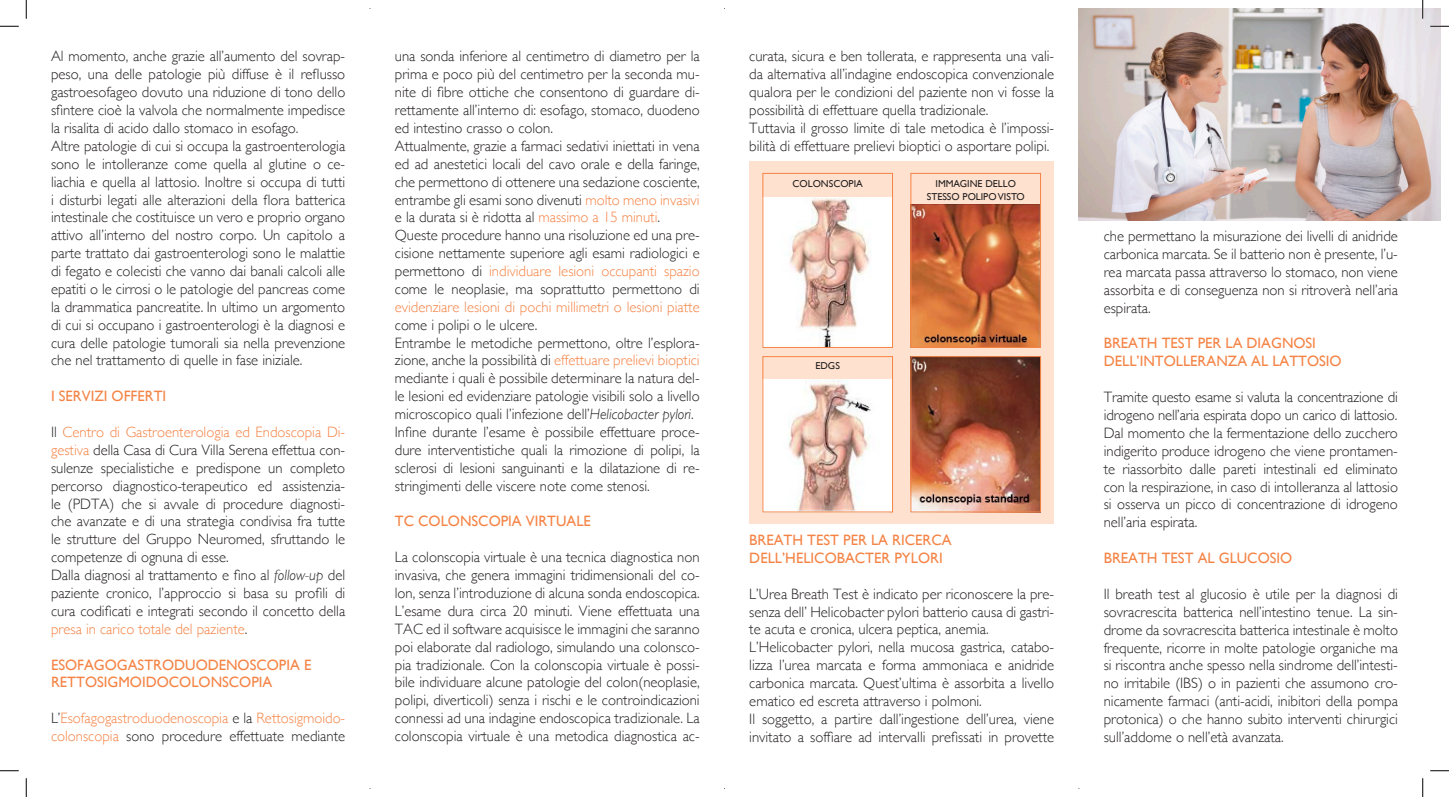
<style>
.page{position:relative;width:1449px;height:797px;background:#fff}
.page>*{position:absolute;margin:0;border:0;box-sizing:border-box;transform-origin:0 0}
.t1{font:300 15px/17.9px "Gill Sans";color:#231f20;text-align:justify}
.t2{font:15px "Gill Sans";color:#f58345}
.t3{font:300 15px/17.9px "Gill Sans";color:#f58345}
.t4{font:10px "Gill Sans";color:#231f20}
.s1{color:#f58345}
.s2{font-style:italic}
.s3{color:#231f20}
</style>
<div class="page">
<div style="left:749px;top:161px;width:305px;height:362px;background:#fee2cf"></div>
<img style="left:1079px;top:9px;width:361px;height:211px">
<div style="left:762px;top:198px;width:131px;height:150px;background:#fff"></div>
<img style="left:789px;top:198px;width:82px;height:148px">
<div style="left:762px;top:379px;width:131px;height:133px;background:#fff"></div>
<img style="left:788px;top:379px;width:83px;height:131px">
<img style="left:912px;top:205px;width:127px;height:141px">
<img style="left:912px;top:358px;width:127px;height:152px">
<div style="left:762px;top:173px;width:131px;height:175px;border:1px solid #f58345"></div>
<div style="left:910px;top:173px;width:131px;height:175px;border:1px solid #f58345"></div>
<div style="left:762px;top:356px;width:131px;height:156px;border:1px solid #f58345"></div>
<div style="left:910px;top:356px;width:131px;height:156px;border:1px solid #f58345"></div>
<svg style="left:0;top:25px;width:19px;height:2px"></svg>
<svg style="left:1430px;top:25px;width:19px;height:2px"></svg>
<svg style="left:0;top:770px;width:19px;height:1px"></svg>
<svg style="left:1430px;top:770px;width:19px;height:1px"></svg>
<svg style="left:25px;top:0;width:2px;height:19px"></svg>
<svg style="left:25px;top:778px;width:2px;height:19px"></svg>
<svg style="left:1422px;top:0;width:1px;height:19px"></svg>
<svg style="left:1422px;top:778px;width:1px;height:19px"></svg>
<p class="t1" style="left:51px;top:47px;width:296px">Al momento, anche grazie all’aumento del sovrap&shy;peso, una delle patologie più diffuse è il reflusso gastroesofageo dovuto una riduzione di tono dello sfintere cioè la valvola che normalmente impedisce la risalita di acido dallo stomaco in esofago.</p>
<p class="t1" style="left:51px;top:136px;width:296px">Altre patologie di cui si occupa la gastroenterologia sono le intolleranze come quella al glutine o ce&shy;liachia e quella al lattosio. Inoltre si occupa di tutti i disturbi legati alle alterazioni della flora batterica intestinale che costituisce un vero e proprio organo attivo all’interno del nostro corpo. Un capitolo a parte trattato dai gastroenterologi sono le malattie di fegato e colecisti che vanno dai banali calcoli alle epatiti o le cirrosi o le patologie del pancreas come la drammatica pancreatite. In ultimo un argomento di cui si occupano i gastroenterologi è la diagnosi e cura delle patologie tumorali sia nella prevenzione che nel trattamento di quelle in fase iniziale.</p>
<p class="t2" style="left:51px;top:387px;width:117px">I SERVIZI OFFERTI</p>
<p class="t1" style="left:51px;top:422px;width:296px">Il <span class="s1">Centro di Gastroenterologia ed Endoscopia Di&shy;gestiva</span> della Casa di Cura Villa Serena effettua con&shy;sulenze specialistiche e predispone un completo percorso diagnostico-terapeutico ed assistenzia&shy;le (PDTA) che si avvale di procedure diagnosti&shy;che avanzate e di una strategia condivisa fra tutte le strutture del Gruppo Neuromed, sfruttando le competenze di ognuna di esse.</p>
<p class="t1" style="left:51px;top:565px;width:296px">Dalla diagnosi al trattamento e fino al <span class="s2">follow-up</span> del paziente cronico, l’approccio si basa su profili di cura codificati e integrati secondo il concetto della <span class="s1">presa in carico totale del paziente</span>.</p>
<p class="t2" style="left:51px;top:655px;width:262px">ESOFAGOGASTRODUODENOSCOPIA E</p>
<p class="t2" style="left:51px;top:673px;width:223px">RETTOSIGMOIDOCOLONSCOPIA</p>
<p class="t3" style="left:51px;top:708px;width:296px"><span class="s3">L’</span>Esofagogastroduodenoscopia <span class="s3">e la</span> Rettosigmoido&shy;colonscopia <span class="s3">sono procedure effettuate mediante</span></p>
<p class="t1" style="left:395px;top:47px;width:306px">una sonda inferiore al centimetro di diametro per la prima e poco più del centimetro per la seconda mu&shy;nite di fibre ottiche che consentono di guardare di&shy;rettamente all’interno di: esofago, stomaco, duodeno ed intestino crasso o colon.</p>
<p class="t1" style="left:395px;top:136px;width:306px">Attualmente, grazie a farmaci sedativi iniettati in vena ed ad anestetici locali del cavo orale e della faringe, che permettono di ottenere una sedazione cosciente, entrambe gli esami sono divenuti <span class="s1">molto meno invasivi </span>e la durata si è ridotta al <span class="s1">massimo a 15 minuti</span>.</p>
<p class="t1" style="left:395px;top:226px;width:306px">Queste procedure hanno una risoluzione ed una pre&shy;cisione nettamente superiore agli esami radiologici e permettono di <span class="s1">individuare lesioni occupanti spazio </span>come le neoplasie, ma soprattutto permettono di <span class="s1">evidenziare lesioni di pochi millimetri o lesioni piatte </span>come i polipi o le ulcere.</p>
<p class="t1" style="left:395px;top:333px;width:306px">Entrambe le metodiche permettono, oltre l’esplora&shy;zione, anche la possibilità di <span class="s1">effettuare prelievi bioptici </span>mediante i quali è possibile determinare la natura del&shy;le lesioni ed evidenziare patologie visibili solo a livello microscopico quali l’infezione dell’<span class="s2">Helicobacter pylori</span>.</p>
<p class="t1" style="left:395px;top:422px;width:306px">Infine durante l’esame è possibile effettuare proce&shy;dure interventistiche quali la rimozione di polipi, la sclerosi di lesioni sanguinanti e la dilatazione di re&shy;stringimenti delle viscere note come stenosi.</p>
<p class="t2" style="left:395px;top:512px;width:198px">TC COLONSCOPIA VIRTUALE</p>
<p class="t1" style="left:395px;top:547px;width:306px">La colonscopia virtuale è una tecnica diagnostica non invasiva, che genera immagini tridimensionali del co&shy;lon, senza l’introduzione di alcuna sonda endoscopica.</p>
<p class="t1" style="left:395px;top:601px;width:306px">L’esame dura circa 20 minuti. Viene effettuata una TAC ed il software acquisisce le immagini che saranno poi elaborate dal radiologo, simulando una colonsco&shy;pia tradizionale. Con la colonscopia virtuale è possi&shy;bile individuare alcune patologie del colon(neoplasie, polipi, diverticoli) senza i rischi e le controindicazioni connessi ad una indagine endoscopica tradizionale. La colonscopia virtuale è una metodica diagnostica ac-</p>
<p class="t1" style="left:749px;top:47px;width:306px">curata, sicura e ben tollerata, e rappresenta una vali&shy;da alternativa all’indagine endoscopica convenzionale qualora per le condizioni del paziente non vi fosse la possibilità di effettuare quella tradizionale.</p>
<p class="t1" style="left:749px;top:118px;width:306px">Tuttavia il grosso limite di tale metodica è l’impossi&shy;bilità di effettuare prelievi bioptici o asportare polipi.</p>
<p class="t4" style="left:792px;top:178px;width:72px">COLONSCOPIA</p>
<p class="t4" style="left:935px;top:178px;width:82px">IMMAGINE DELLO</p>
<p class="t4" style="left:926px;top:190px;width:99px">STESSO POLIPO VISTO</p>
<p class="t4" style="left:815px;top:360px;width:26px">EDGS</p>
<p class="t2" style="left:749px;top:531px;width:204px">BREATH TEST PER LA RICERCA</p>
<p class="t2" style="left:749px;top:549px;width:195px">DELL’HELICOBACTER PYLORI</p>
<p class="t1" style="left:749px;top:584px;width:306px">L’Urea Breath Test è indicato per riconoscere la pre&shy;senza dell’ Helicobacter pylori batterio causa di gastri&shy;te acuta e cronica, ulcera peptica, anemia.</p>
<p class="t1" style="left:749px;top:637px;width:306px">L’Helicobacter pylori, nella mucosa gastrica, catabo&shy;lizza l’urea marcata e forma ammoniaca e anidride carbonica marcata. Quest’ultima è assorbita a livello ematico ed escreta attraverso i polmoni.</p>
<p class="t1" style="left:749px;top:709px;width:306px">Il soggetto, a partire dall’ingestione dell’urea, viene invitato a soffiare ad intervalli prefissati in provette</p>
<p class="t1" style="left:1103px;top:227px;width:296px">che permettano la misurazione dei livelli di anidride carbonica marcata. Se il batterio non è presente, l’u&shy;rea marcata passa attraverso lo stomaco, non viene assorbita e di conseguenza non si ritroverà nell’aria espirata.</p>
<p class="t2" style="left:1103px;top:334px;width:214px">BREATH TEST PER LA DIAGNOSI</p>
<p class="t2" style="left:1103px;top:352px;width:239px">DELL’INTOLLERANZA AL LATTOSIO</p>
<p class="t1" style="left:1103px;top:387px;width:296px">Tramite questo esame si valuta la concentrazione di idrogeno nell’aria espirata dopo un carico di lattosio.</p>
<p class="t1" style="left:1103px;top:423px;width:296px">Dal momento che la fermentazione dello zucchero indigerito produce idrogeno che viene prontamen&shy;te riassorbito dalle pareti intestinali ed eliminato con la respirazione, in caso di intolleranza al lattosio si osserva un picco di concentrazione di idrogeno nell’aria espirata.</p>
<p class="t2" style="left:1103px;top:549px;width:190px">BREATH TEST AL GLUCOSIO</p>
<p class="t1" style="left:1103px;top:584px;width:296px">Il breath test al glucosio è utile per la diagnosi di sovracrescita batterica nell’intestino tenue. La sin&shy;drome da sovracrescita batterica intestinale è molto frequente, ricorre in molte patologie organiche ma si riscontra anche spesso nella sindrome dell’intesti&shy;no irritabile (IBS) o in pazienti che assumono cro&shy;nicamente farmaci (anti-acidi, inibitori della pompa protonica) o che hanno subito interventi chirurgici sull’addome o nell’età avanzata.</p>
</div>
